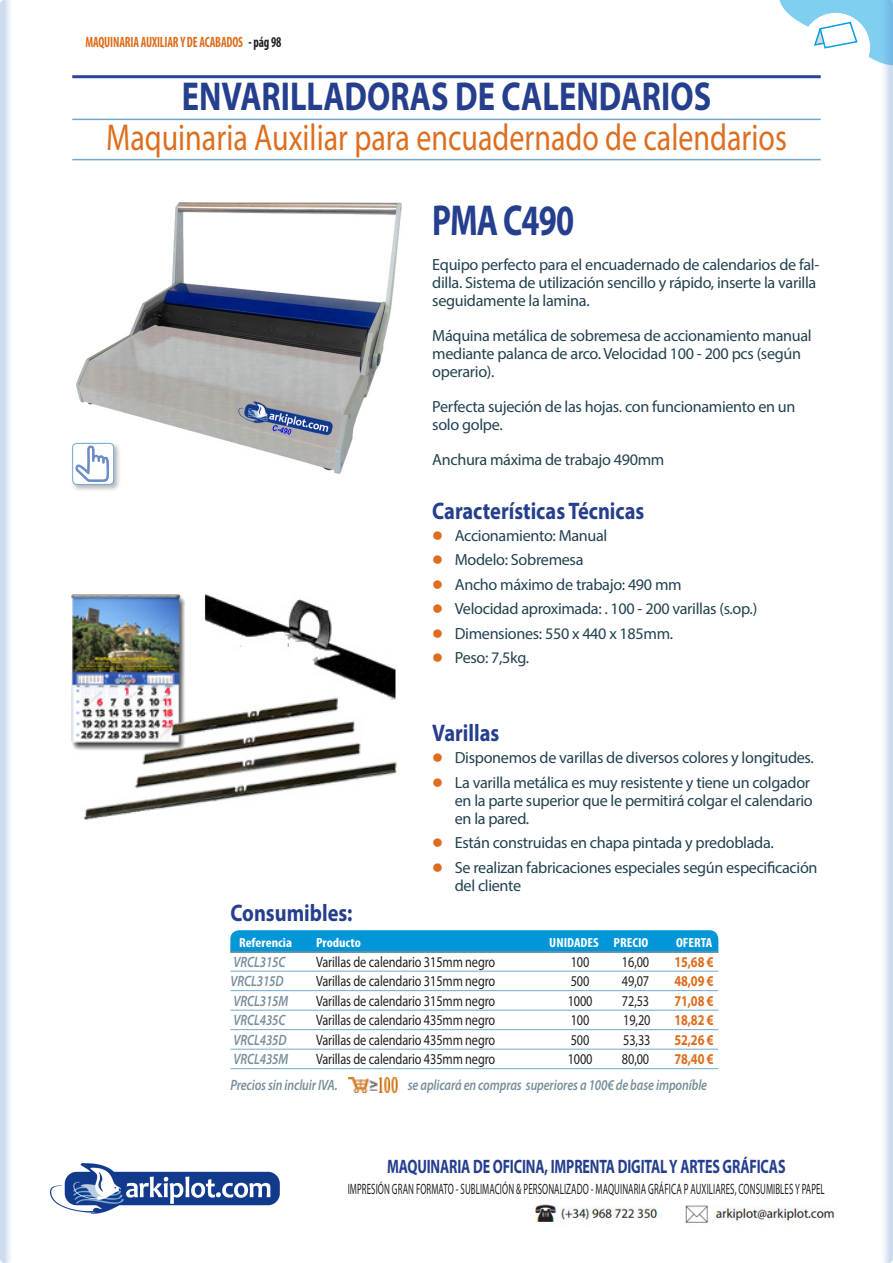
<style>
.page{position:relative;width:893px;height:1263px;background:#fff}
.page>*{position:absolute;margin:0;border:0;box-sizing:border-box;transform-origin:0 0}
.tituloproducto{font:700 43.5px "Myriad Pro";letter-spacing:-.025em;color:#253f8e;scale:.75 1}
.tituloSección{font:700 40.5px "Myriad Pro";color:#253f8e;scale:.8 1}
.subtituloSección_-_C{font:37.5px "Myriad Pro";color:#dd6e1f;scale:.8 1}
.subtituloproducto{font:700 24px "Myriad Pro";color:#253f8e;scale:.85 1}
.t1{font:700 19.5px "Myriad Pro";letter-spacing:-.01em;color:#253f8e;scale:.72 1}
.Párrafo{font:16.2px/18px "Myriad Pro";letter-spacing:-.02em;color:#22424f}
.cabezatabla{font:15px "Myriad Pro";letter-spacing:-.01em;color:#231f20;scale:.82 1}
.cabezatabla-2{font:15px "Myriad Pro";letter-spacing:.01em;color:#231f20;scale:.59 1}
.lista_-_Copia{font:italic 600 15px "Myriad Pro";letter-spacing:-.01em;color:#798f9c;scale:.82 1}
.cabezatabla-3{font:italic 600 15px "Myriad Pro";letter-spacing:-.01em;color:#798f9c;scale:.82 1}
.cabezatabla-4{font:700 15px "Myriad Pro";letter-spacing:-.01em;color:#dd6e1f;scale:.82 1}
.lista_-_Copia-2{font:700 condensed 15px "Myriad Pro";letter-spacing:-.01em;color:#dd6e1f;scale:.82 1}
.cabezatabla-5{font:700 condensed 13.2px "Myriad Pro";color:#fff;scale:1.08 1}
.s1{color:#231f20}
</style>
<div class="page">
<img style="left:534px;top:1204px;width:301px;height:19px">
<svg style="left:743px;top:0;width:150px;height:79px"></svg>
<img style="left:50px;top:1163px;width:230px;height:50px">
<svg style="left:0;top:0;width:13px;height:1263px"></svg>
<svg style="left:880px;top:0;width:13px;height:1263px"></svg>
<hr style="left:72px;top:75px;width:749px;height:3px;background:#2b439b">
<hr style="left:72px;top:119px;width:749px;height:1px;background:#72a7d0">
<hr style="left:72px;top:159px;width:749px;height:1px;background:#72a7d0">
<img style="left:77px;top:202px;width:324px;height:272px">
<img style="left:71px;top:594px;width:326px;height:226px">
<img style="left:348px;top:1077px;width:49px;height:16px">
<div style="left:230px;top:930px;width:488px;height:21px;background:#0096d8"></div>
<hr style="left:230px;top:951px;width:488px;height:2px;background:#798f9c">
<hr style="left:230px;top:971px;width:488px;height:1px;background:#72a7d0">
<hr style="left:230px;top:990px;width:488px;height:1px;background:#72a7d0">
<hr style="left:230px;top:1010px;width:488px;height:1px;background:#72a7d0">
<hr style="left:230px;top:1029px;width:488px;height:1px;background:#72a7d0">
<hr style="left:230px;top:1049px;width:488px;height:1px;background:#72a7d0">
<hr style="left:230px;top:1068px;width:488px;height:1px;background:#72a7d0">
<div style="left:71px;top:441px;width:50px;height:51px;background:#6c6d70;opacity:.5"></div>
<div style="left:73px;top:443px;width:41px;height:41px;background:#fff;border-radius:4px"></div>
<svg style="left:75px;top:445px;width:34px;height:37px"></svg>
<div style="left:72px;top:443px;width:42px;height:42px;border:1px solid #72a7d0;border-radius:4px"></div>
<p class="lista_-_Copia-2" style="left:85px;top:33px;width:240px">MAQUINARIA AUXILIAR Y DE ACABADOS <span class="s1">- pág 98</span></p>
<p class="tituloSección" style="left:182px;top:70px;width:663px">ENVARILLADORAS DE CALENDARIOS</p>
<p class="subtituloSección_-_C" style="left:106px;top:115px;width:852px">Maquinaria Auxiliar para encuadernado de calendarios</p>
<p class="tituloproducto" style="left:432px;top:192px;width:191px">PMA C490</p>
<p class="Párrafo" style="left:432px;top:255px;width:388px">Equipo perfecto para el encuadernado de calendarios de fal&shy;dilla. Sistema de utilización sencillo y rápido, inserte la varilla seguidamente la lamina.</p>
<p class="Párrafo" style="left:432px;top:326px;width:381px">Máquina metálica de sobremesa de accionamiento manual mediante palanca de arco. Velocidad 100 - 200 pcs (según operario).</p>
<p class="Párrafo" style="left:432px;top:397px;width:365px">Perfecta sujeción de las hojas. con funcionamiento en un solo golpe.</p>
<p class="Párrafo" style="left:432px;top:450px;width:234px">Anchura máxima de trabajo 490mm</p>
<p class="subtituloproducto" style="left:432px;top:495px;width:251px">Características Técnicas</p>
<p class="Párrafo" style="left:455px;top:526px;width:154px">Accionamiento: Manual</p>
<p class="Párrafo" style="left:455px;top:551px;width:130px">Modelo: Sobremesa</p>
<p class="Párrafo" style="left:455px;top:575px;width:228px">Ancho máximo de trabajo: 490 mm</p>
<p class="Párrafo" style="left:455px;top:599px;width:304px">Velocidad aproximada: . 100 - 200 varillas (s.op.)</p>
<p class="Párrafo" style="left:455px;top:624px;width:220px">Dimensiones: 550 x 440 x 185mm.</p>
<p class="Párrafo" style="left:455px;top:648px;width:76px">Peso: 7,5kg.</p>
<p class="subtituloproducto" style="left:230px;top:897px;width:145px">Consumibles:</p>
<p class="subtituloproducto" style="left:432px;top:717px;width:80px">Varillas</p>
<p class="Párrafo" style="left:455px;top:749px;width:361px">Disponemos de varillas de diversos colores y longitudes.</p>
<p class="Párrafo" style="left:455px;top:773px;width:359px">La varilla metálica es muy resistente y tiene un colgador en la parte superior que le permitirá colgar el calendario en la pared.</p>
<p class="Párrafo" style="left:455px;top:833px;width:321px">Están construidas en chapa pintada y predoblada.</p>
<p class="Párrafo" style="left:455px;top:858px;width:364px">Se realizan fabricaciones especiales según especificación del cliente</p>
<p class="cabezatabla-5" style="left:239px;top:934px;width:51px">Referencia</p>
<p class="cabezatabla-5" style="left:316px;top:934px;width:43px">Producto</p>
<p class="cabezatabla-5" style="left:549px;top:934px;width:93px">UNIDADES PRECIO</p>
<p class="cabezatabla-5" style="left:676px;top:934px;width:35px">OFERTA</p>
<p class="cabezatabla-3" style="left:233px;top:952px;width:65px">VRCL315C</p>
<p class="cabezatabla" style="left:316px;top:952px;width:220px">Varillas de calendario 315mm negro</p>
<p class="cabezatabla" style="left:571px;top:952px;width:24px">100</p>
<p class="cabezatabla" style="left:622px;top:952px;width:35px">16,00</p>
<p class="cabezatabla-4" style="left:674px;top:952px;width:49px">15,68 €</p>
<p class="cabezatabla-3" style="left:230px;top:971px;width:66px">VRCL315D</p>
<p class="cabezatabla" style="left:316px;top:972px;width:220px">Varillas de calendario 315mm negro</p>
<p class="cabezatabla" style="left:571px;top:972px;width:24px">500</p>
<p class="cabezatabla" style="left:622px;top:972px;width:35px">49,07</p>
<p class="cabezatabla-4" style="left:674px;top:971px;width:49px">48,09 €</p>
<p class="cabezatabla-3" style="left:233px;top:991px;width:68px">VRCL315M</p>
<p class="cabezatabla" style="left:316px;top:991px;width:220px">Varillas de calendario 315mm negro</p>
<p class="cabezatabla" style="left:568px;top:991px;width:32px">1000</p>
<p class="cabezatabla" style="left:622px;top:991px;width:35px">72,53</p>
<p class="cabezatabla-4" style="left:674px;top:991px;width:49px">71,08 €</p>
<p class="cabezatabla-3" style="left:233px;top:1010px;width:65px">VRCL435C</p>
<p class="cabezatabla" style="left:316px;top:1011px;width:220px">Varillas de calendario 435mm negro</p>
<p class="cabezatabla" style="left:571px;top:1011px;width:24px">100</p>
<p class="cabezatabla" style="left:623px;top:1011px;width:35px">19,20</p>
<p class="cabezatabla-4" style="left:674px;top:1010px;width:49px">18,82 €</p>
<p class="cabezatabla-3" style="left:233px;top:1030px;width:66px">VRCL435D</p>
<p class="cabezatabla" style="left:316px;top:1030px;width:220px">Varillas de calendario 435mm negro</p>
<p class="cabezatabla" style="left:571px;top:1030px;width:24px">500</p>
<p class="cabezatabla" style="left:623px;top:1030px;width:35px">53,33</p>
<p class="cabezatabla-4" style="left:674px;top:1030px;width:49px">52,26 €</p>
<p class="cabezatabla-3" style="left:233px;top:1049px;width:68px">VRCL435M</p>
<p class="cabezatabla" style="left:316px;top:1050px;width:220px">Varillas de calendario 435mm negro</p>
<p class="cabezatabla" style="left:568px;top:1050px;width:32px">1000</p>
<p class="cabezatabla" style="left:622px;top:1050px;width:35px">80,00</p>
<p class="cabezatabla-4" style="left:674px;top:1049px;width:49px">78,40 €</p>
<p class="lista_-_Copia" style="left:230px;top:1075px;width:132px">Precios sin incluir IVA.</p>
<p class="lista_-_Copia" style="left:408px;top:1075px;width:367px">se aplicará en compras superiores a 100€ de base imponíble</p>
<p class="t1" style="left:387px;top:1154px;width:555px">MAQUINARIA DE OFICINA, IMPRENTA DIGITAL Y ARTES GRÁFICAS</p>
<p class="cabezatabla-2" style="left:348px;top:1180px;width:810px">IMPRESIÓN GRAN FORMATO - SUBLIMACIÓN &amp; PERSONALIZADO - MAQUINARIA GRÁFICA P AUXILIARES, CONSUMIBLES Y PAPEL</p>
</div>
